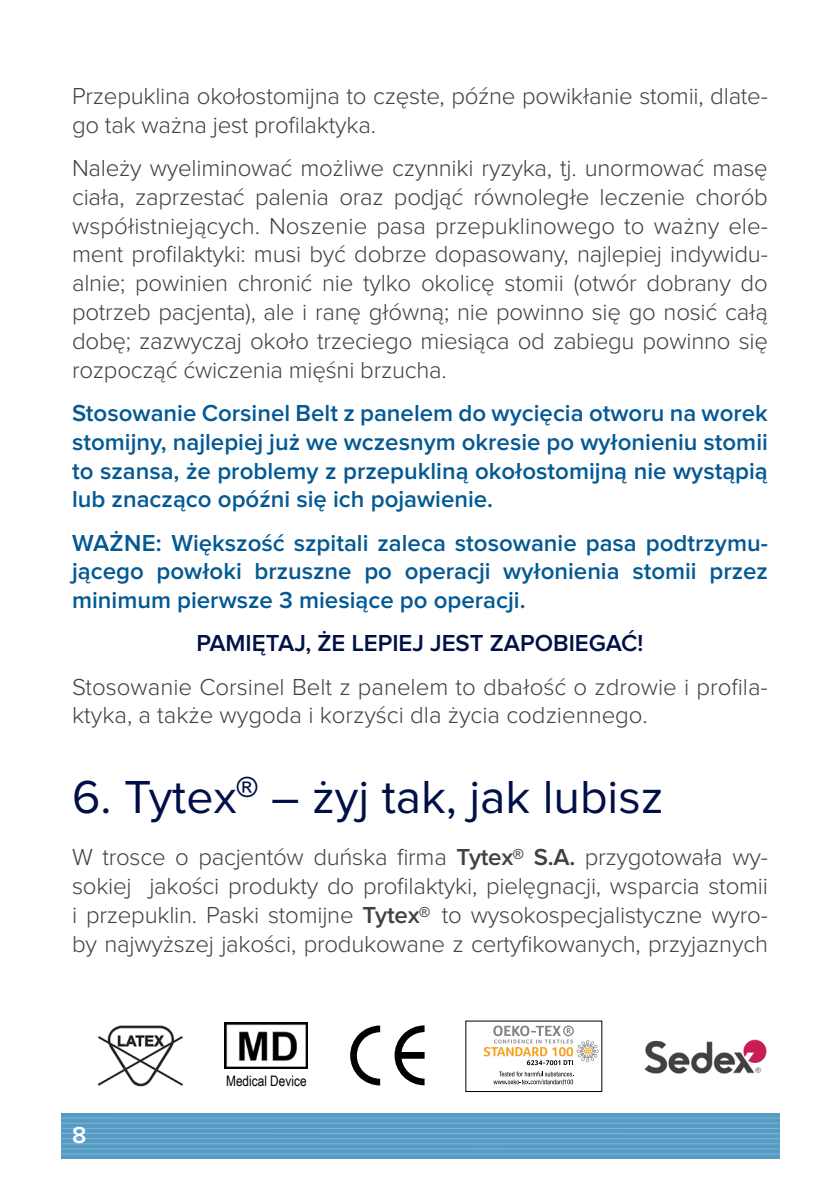
<style>
.page{position:relative;width:840px;height:1191px;background:#fff}
.page>*{position:absolute;margin:0;border:0;box-sizing:border-box;transform-origin:0 0}
.t1{font:48px "Proxima Nova";color:#000f47}
.t2{font:300 24px/28.8px "Proxima Nova";letter-spacing:-.01em;color:#414042;text-align:justify}
.t3{font:600 24px/28.8px "Proxima Nova";color:#035994;text-align:justify}
.t4{font:600 24px "Proxima Nova";color:#000f47}
.t5{font:600 24px "Proxima Nova";color:#fff}
.t6{font:14.4px "Arial Narrow";color:#000}
.s1{font-weight:600}
</style>
<div class="page">
<div style="left:61px;top:1113px;width:717px;height:45px;background:#559cc5"></div>
<hr style="left:61px;top:1117px;width:717px;height:1px;background:#84b4d3">
<hr style="left:61px;top:1122px;width:717px;height:1px;background:#84b4d3">
<hr style="left:61px;top:1127px;width:717px;height:2px;background:#84b4d3">
<hr style="left:61px;top:1133px;width:717px;height:1px;background:#84b4d3">
<hr style="left:61px;top:1138px;width:717px;height:1px;background:#84b4d3">
<hr style="left:61px;top:1143px;width:717px;height:1px;background:#84b4d3">
<hr style="left:61px;top:1148px;width:717px;height:1px;background:#84b4d3">
<hr style="left:61px;top:1153px;width:717px;height:1px;background:#84b4d3">
<svg style="left:493px;top:1071px;width:80px;height:13px"></svg>
<svg style="left:483px;top:1025px;width:115px;height:40px"></svg>
<img style="left:644px;top:1039px;width:123px;height:35px">
<img style="left:225px;top:1022px;width:83px;height:46px">
<img style="left:97px;top:1025px;width:87px;height:62px">
<svg style="left:350px;top:1025px;width:75px;height:61px"></svg>
<p class="t2" style="left:72px;top:83px;width:697px">Przepuklina okołostomijna to częste, późne powikłanie stomii, dlate&shy;go tak ważna jest profilaktyka.</p>
<p class="t2" style="left:72px;top:155px;width:697px">Należy wyeliminować możliwe czynniki ryzyka, tj. unormować masę ciała, zaprzestać palenia oraz podjąć równoległe leczenie chorób współistniejących. Noszenie pasa przepuklinowego to ważny ele&shy;ment profilaktyki: musi być dobrze dopasowany, najlepiej indywidu&shy;alnie; powinien chronić nie tylko okolicę stomii (otwór dobrany do potrzeb pacjenta), ale i ranę główną; nie powinno się go nosić całą dobę; zazwyczaj około trzeciego miesiąca od zabiegu powinno się rozpocząć ćwiczenia mięśni brzucha.</p>
<p class="t3" style="left:72px;top:399px;width:697px">Stosowanie Corsinel Belt z panelem do wycięcia otworu na worek stomijny, najlepiej już we wczesnym okresie po wyłonieniu stomii to szansa, że problemy z przepukliną okołostomijną nie wystąpią lub znacząco opóźni się ich pojawienie.</p>
<p class="t3" style="left:72px;top:529px;width:697px">WAŻNE: Większość szpitali zaleca stosowanie pasa podtrzymu&shy;jącego powłoki brzuszne po operacji wyłonienia stomii przez minimum pierwsze 3 miesiące po operacji.</p>
<p class="t4" style="left:196px;top:632px;width:448px">PAMIĘTAJ, ŻE LEPIEJ JEST ZAPOBIEGAĆ!</p>
<p class="t2" style="left:72px;top:673px;width:696px">Stosowanie Corsinel Belt z panelem to dbałość o zdrowie i profila&shy;ktyka, a także wygoda i korzyści dla życia codziennego.</p>
<p class="t1" style="left:72px;top:775px;width:592px">6. Tytex<sup>R</sup> – żyj tak, jak lubisz</p>
<p class="t2" style="left:72px;top:843px;width:697px">W trosce o pacjentów duńska firma <span class="s1">Tytex</span><sup>R</sup> <span class="s1">S.A.</span> przygotowała wy&shy;sokiej jakości produkty do profilaktyki, pielęgnacji, wsparcia stomii i przepuklin. Paski stomijne <span class="s1">Tytex</span><sup>R</sup> to wysokospecjalistyczne wyro&shy;by najwyższej jakości, produkowane z certyfikowanych, przyjaznych</p>
<p class="t5" style="left:72px;top:1123px;width:16px">8</p>
<p class="t6" style="left:226px;top:1070px;width:82px">Medical Device</p>
</div>
